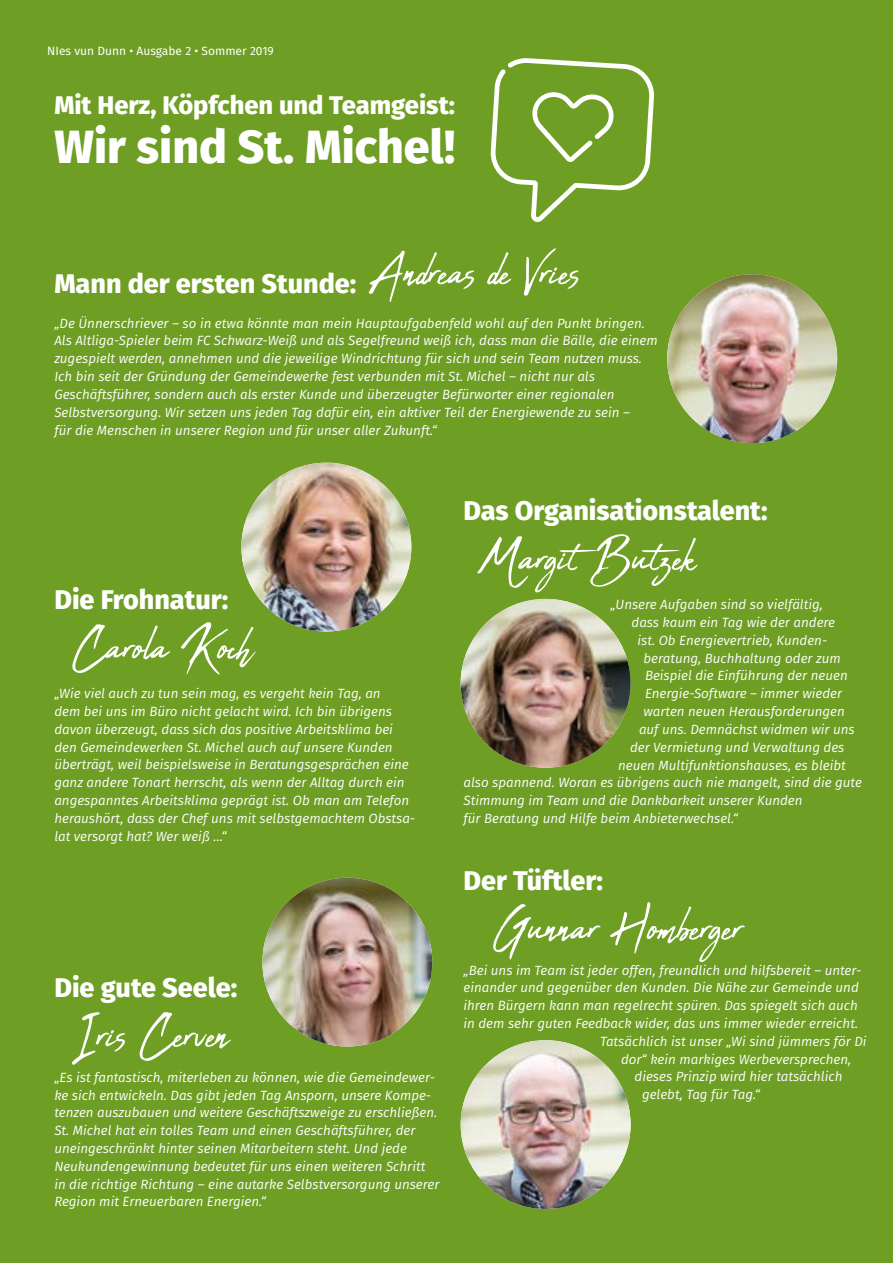
<style>
.page{position:relative;width:893px;height:1263px;background:#6e9e24}
.page>*{position:absolute;margin:0;border:0;box-sizing:border-box;transform-origin:0 0}
.t1{font:60.75px "Abuget";color:#fff}
.t2{font:800 46.5px "Fira Sans";color:#fff}
.t3{font:800 27px "Fira Sans";color:#fff}
.t4{font:800 25.5px "Fira Sans";color:#fff}
.t5{font:italic 13.35px/17.9px "Fira Sans";color:#fff}
.t6{font:12px "Fira Sans";color:#fff}
</style>
<div class="page">
<img style="left:241px;top:463px;width:170px;height:168px">
<img style="left:461px;top:599px;width:170px;height:169px">
<img style="left:667px;top:274px;width:170px;height:169px">
<img style="left:262px;top:878px;width:170px;height:168px">
<img style="left:461px;top:1040px;width:170px;height:169px">
<svg style="left:490px;top:58px;width:164px;height:164px"></svg>
<p class="t6" style="left:47px;top:41px;width:228px">NIes vun Dunn • Ausgabe 2 • Sommer 2019</p>
<h3 class="t4" style="left:54px;top:83px;width:402px">Mit Herz, Köpfchen und Teamgeist:</h3>
<h2 class="t2" style="left:54px;top:106px;width:402px">Wir sind St. Michel!</h2>
<h1 class="t1" style="left:369px;top:237px;width:214px">Andreas de Vries</h1>
<p class="t5" style="left:54px;top:314px;width:605px">„De Ünnerschriever – so in etwa könnte man mein Hauptaufgabenfeld wohl auf den Punkt bringen.<br>Als Altliga-Spieler beim FC Schwarz-Weiß und als Segelfreund weiß ich, dass man die Bälle, die einem zugespielt werden, annehmen und die jeweilige Windrichtung für sich und sein Team nutzen muss.<br>Ich bin seit der Gründung der Gemeindewerke fest verbunden mit St. Michel – nicht nur als Geschäftsführer, sondern auch als erster Kunde und überzeugter Befürworter einer regionalen Selbstversorgung. Wir setzen uns jeden Tag dafür ein, ein aktiver Teil der Energiewende zu sein –<br>für die Menschen in unserer Region und für unser aller Zukunft.“</p>
<h3 class="t3" style="left:54px;top:260px;width:304px">Mann der ersten Stunde:</h3>
<h3 class="t3" style="left:54px;top:576px;width:176px">Die Frohnatur:</h3>
<h1 class="t1" style="left:73px;top:612px;width:183px">Carola Koch</h1>
<p class="t5" style="left:54px;top:684px;width:362px">„Wie viel auch zu tun sein mag, es vergeht kein Tag, an<br>dem bei uns im Büro nicht gelacht wird. Ich bin übrigens davon überzeugt, dass sich das positive Arbeitsklima bei den Gemeindewerken St. Michel auch auf unsere Kunden überträgt, weil beispielsweise in Beratungsgesprächen eine ganz andere Tonart herrscht, als wenn der Alltag durch ein angespanntes Arbeitsklima geprägt ist. Ob man am Telefon heraushört, dass der Chef uns mit selbstgemachtem Obstsa&shy;lat versorgt hat? Wer weiß …“</p>
<h3 class="t3" style="left:54px;top:964px;width:184px">Die gute Seele:</h3>
<h1 class="t1" style="left:73px;top:1000px;width:158px">Iris Cerven</h1>
<p class="t5" style="left:54px;top:1068px;width:387px">„Es ist fantastisch, miterleben zu können, wie die Gemeindewer&shy;ke sich entwickeln. Das gibt jeden Tag Ansporn, unsere Kompe&shy;tenzen auszubauen und weitere Geschäftszweige zu erschließen.<br>St. Michel hat ein tolles Team und einen Geschäftsführer, der uneingeschränkt hinter seinen Mitarbeitern steht. Und jede Neukundengewinnung bedeutet für uns einen weiteren Schritt in die richtige Richtung – eine autarke Selbstversorgung unserer Region mit Erneuerbaren Energien.“</p>
<h3 class="t3" style="left:463px;top:487px;width:306px">Das Organisationstalent:</h3>
<h1 class="t1" style="left:482px;top:523px;width:217px">Margit Butzek</h1>
<p class="t5" style="left:610px;top:595px;width:214px">„Unsere Aufgaben sind so vielfältig,</p>
<p class="t5" style="left:631px;top:613px;width:205px">dass kaum ein Tag wie der andere</p>
<p class="t5" style="left:637px;top:631px;width:191px">ist. Ob Energievertrieb, Kunden-</p>
<p class="t5" style="left:643px;top:649px;width:199px">beratung, Buchhaltung oder zum</p>
<p class="t5" style="left:645px;top:667px;width:204px">Beispiel die Einführung der neuen</p>
<p class="t5" style="left:645px;top:684px;width:199px">Energie-Software – immer wieder</p>
<p class="t5" style="left:643px;top:702px;width:203px">warten neuen Herausforderungen</p>
<p class="t5" style="left:639px;top:720px;width:217px">auf uns. Demnächst widmen wir uns</p>
<p class="t5" style="left:630px;top:738px;width:216px">der Vermietung und Verwaltung des</p>
<p class="t5" style="left:618px;top:756px;width:229px">neuen Multifunktionshauses, es bleibt</p>
<p class="t5" style="left:463px;top:773px;width:400px">also spannend. Woran es übrigens auch nie mangelt, sind die gute</p>
<p class="t5" style="left:463px;top:791px;width:341px">Stimmung im Team und die Dankbarkeit unserer Kunden</p>
<p class="t5" style="left:463px;top:809px;width:276px">für Beratung und Hilfe beim Anbieterwechsel.“</p>
<h3 class="t3" style="left:463px;top:857px;width:141px">Der Tüftler:</h3>
<h1 class="t1" style="left:494px;top:893px;width:250px">Gunnar Homberger</h1>
<p class="t5" style="left:463px;top:961px;width:399px">„Bei uns im Team ist jeder offen, freundlich und hilfsbereit – unter-</p>
<p class="t5" style="left:463px;top:978px;width:397px">einander und gegenüber den Kunden. Die Nähe zur Gemeinde und</p>
<p class="t5" style="left:463px;top:996px;width:396px">ihren Bürgern kann man regelrecht spüren. Das spiegelt sich auch</p>
<p class="t5" style="left:463px;top:1014px;width:396px">in dem sehr guten Feedback wider, das uns immer wieder erreicht.</p>
<p class="t5" style="left:600px;top:1032px;width:268px">Tatsächlich ist unser „Wi sind jümmers för Di</p>
<p class="t5" style="left:621px;top:1050px;width:232px">dor“ kein markiges Werbeversprechen,</p>
<p class="t5" style="left:634px;top:1067px;width:209px">dieses Prinzip wird hier tatsächlich</p>
<p class="t5" style="left:642px;top:1085px;width:120px">gelebt, Tag für Tag.“</p>
</div>
